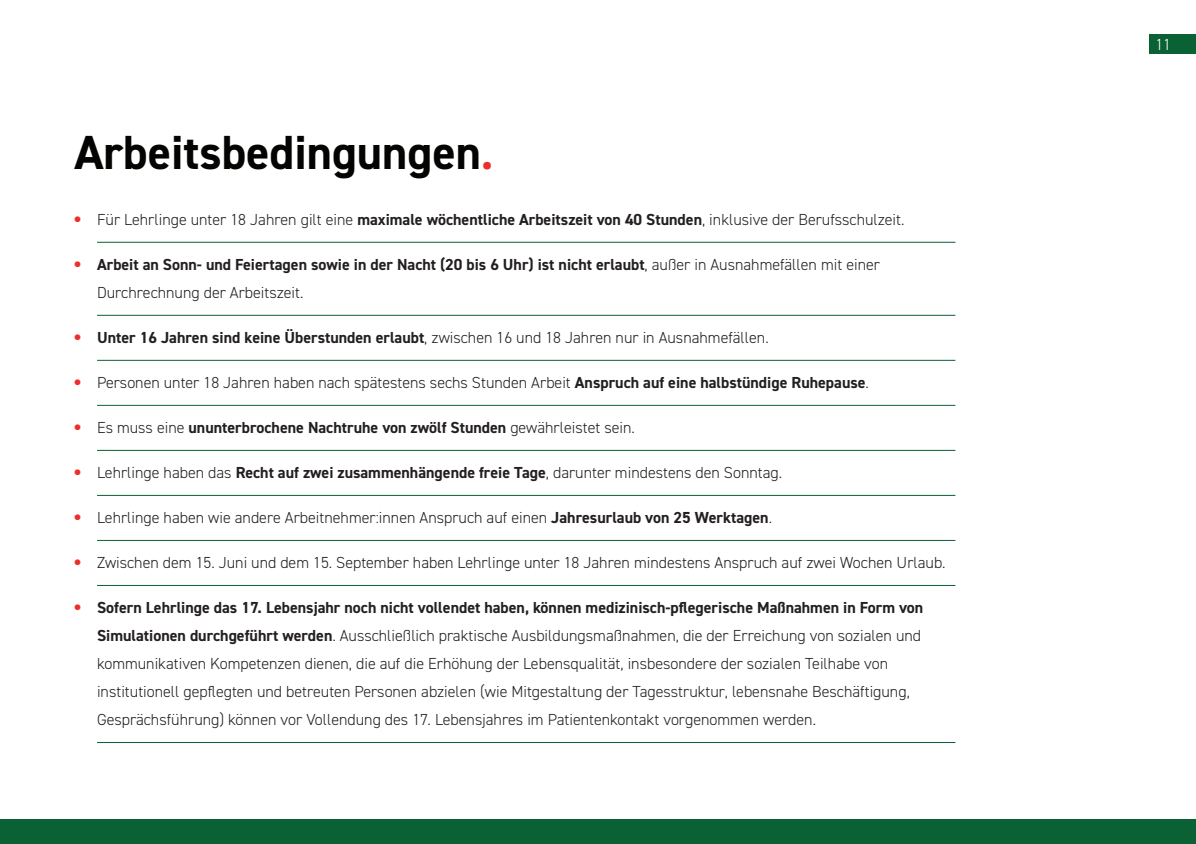
<style>
.page{position:relative;width:1196px;height:844px;background:#fff}
.page>*{position:absolute;margin:0;border:0;box-sizing:border-box;transform-origin:0 0}
.t1{font:700 48px "DIN2014";color:#040503}
.t2{font:300 16px/28px "DIN2014";color:#231f20}
.t3{font:700 16px/28px "DIN2014";color:#231f20}
.t4{font:300 16px "DIN2014";color:#fff}
.s1{font-family:"Abril Display";color:#ee2e2c}
.s2{font-weight:700}
.s3{font-weight:300}
</style>
<div class="page">
<div style="left:1149px;top:34px;width:46px;height:19px;background:#0a6133"></div>
<hr style="left:97px;top:242px;width:858px;height:1px;background:#0a6133">
<hr style="left:97px;top:315px;width:858px;height:1px;background:#0a6133">
<hr style="left:97px;top:360px;width:858px;height:1px;background:#0a6133">
<hr style="left:97px;top:405px;width:858px;height:1px;background:#0a6133">
<hr style="left:97px;top:450px;width:858px;height:1px;background:#0a6133">
<hr style="left:97px;top:495px;width:858px;height:1px;background:#0a6133">
<hr style="left:97px;top:540px;width:858px;height:1px;background:#0a6133">
<hr style="left:97px;top:585px;width:858px;height:1px;background:#0a6133">
<hr style="left:97px;top:742px;width:858px;height:1px;background:#0a6133">
<div style="left:0;top:819px;width:1195px;height:25px;background:#0a6133"></div>
<h1 class="t1" style="left:74px;top:120px;width:421px">Arbeitsbedingungen<span class="s1">.</span></h1>
<p class="t2" style="left:74px;top:205px;width:831px"><sup>●</sup> Für Lehrlinge unter 18 Jahren gilt eine <span class="s2">maximale wöchentliche Arbeitszeit von 40 Stunden</span>, inklusive der Berufsschulzeit.</p>
<p class="t3" style="left:97px;top:250px;width:784px;text-indent:-23px"><sup>●</sup> Arbeit an Sonn- und Feiertagen sowie in der Nacht (20 bis 6 Uhr) ist nicht erlaubt<span class="s3">, außer in Ausnahmefällen mit einer<br>Durchrechnung der Arbeitszeit.</span></p>
<p class="t2" style="left:74px;top:323px;width:695px"><sup>●</sup> <span class="s2">Unter 16 Jahren sind keine Überstunden erlaubt</span>, zwischen 16 und 18 Jahren nur in Ausnahmefällen.</p>
<p class="t2" style="left:74px;top:368px;width:796px"><sup>●</sup> Personen unter 18 Jahren haben nach spätestens sechs Stunden Arbeit <span class="s2">Anspruch auf eine halbstündige Ruhepause</span>.</p>
<p class="t3" style="left:74px;top:413px;width:562px"><sup>●</sup> <span class="s3">Es muss eine</span> ununterbrochene Nachtruhe von zwölf Stunden <span class="s3">gewährleistet sein.</span></p>
<p class="t2" style="left:74px;top:458px;width:709px"><sup>●</sup> Lehrlinge haben das <span class="s2">Recht auf zwei zusammenhängende freie Tage</span>, darunter mindestens den Sonntag.</p>
<p class="t2" style="left:74px;top:503px;width:699px"><sup>●</sup> Lehrlinge haben wie andere Arbeitnehmer:innen Anspruch auf einen <span class="s2">Jahresurlaub von 25 Werktagen</span>.</p>
<p class="t2" style="left:74px;top:548px;width:872px"><sup>●</sup> Zwischen dem 15. Juni und dem 15. September haben Lehrlinge unter 18 Jahren mindestens Anspruch auf zwei Wochen Urlaub.</p>
<p class="t2" style="left:97px;top:593px;width:827px;text-indent:-23px"><sup>●</sup> <span class="s2">Sofern Lehrlinge das 17. Lebensjahr noch nicht vollendet haben, können medizinisch-pflegerische Maßnahmen in Form von Simulationen durchgeführt werden</span>. Ausschließlich praktische Ausbildungsmaßnahmen, die der Erreichung von sozialen und kommunikativen Kompetenzen dienen, die auf die Erhöhung der Lebensqualität, insbesondere der sozialen Teilhabe von institutionell gepflegten und betreuten Personen abzielen (wie Mitgestaltung der Tagesstruktur, lebensnahe Beschäftigung, Gesprächsführung) können vor Vollendung des 17. Lebensjahres im Patientenkontakt vorgenommen werden.</p>
<p class="t4" style="left:1155px;top:35px;width:17px">11</p>
</div>
